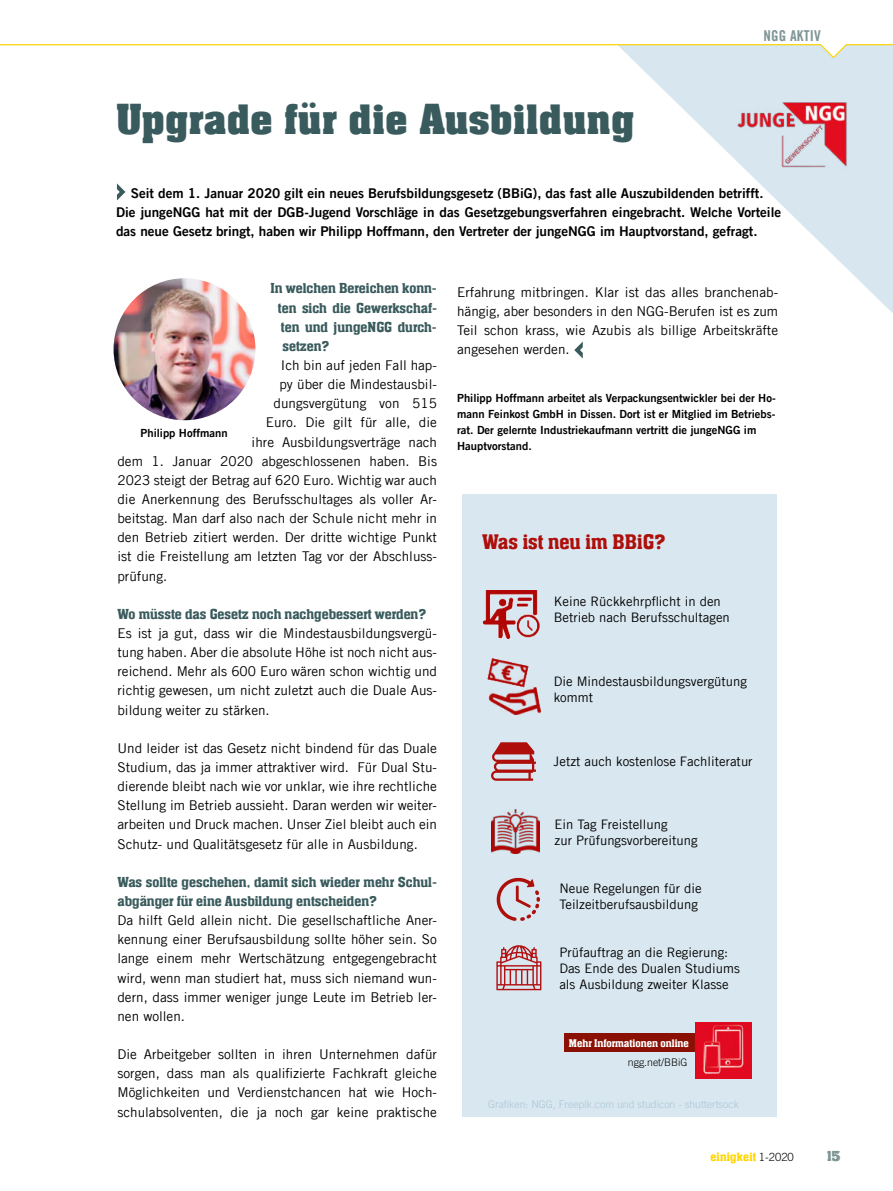
<style>
.page{position:relative;width:893px;height:1191px;background:#fff}
.page>*{position:absolute;margin:0;border:0;box-sizing:border-box;transform-origin:0 0}
.t1{font:700 45px "Neue Aachen Pro";color:#3a5b5d}
.t2{font:500 21.9px "Aachen Pro";color:#ae0f0a}
.t3{font:500 15px/19.2px "Aachen Pro";color:#3a5b5d;text-align:justify}
.t4{font:15px "Myriad Pro";letter-spacing:.03em;color:#7e9594}
.t5{font:15px "Trade Gothic LT Com Bd Cn 20";letter-spacing:.01em;color:#7e9594}
.t6{font:500 15px "Aachen Pro";color:#7e9594}
.t7{font:13.5px/19.2px "Trade Gothic LT Com";color:#000;text-align:justify}
.t8{font:13.5px/19.2px "Trade Gothic LT Com Bd 2";color:#000}
.t9{font:13.05px/15.9px "Trade Gothic LT Com";color:#000}
.t10{font:12.75px "Myriad Pro";letter-spacing:.02em;color:#ffd500}
.t11{font:500 12.75px "Aachen Pro";letter-spacing:.02em;color:#ffd500}
.t12{font:500 11.55px "Aachen Pro";color:#fff}
.t13{font:11.25px/15.9px "Trade Gothic LT Com Bd 2";color:#000}
.t14{font:300 10.5px "Trade Gothic LT Com";color:#abc6d6}
.t15{font:300 10.5px "Trade Gothic LT Com";color:#000}
.s1{font-size:11.25px;color:#000}
.s2{font-family:"Trade Gothic LT Com";font-weight:300;font-size:11.25px;color:#000}
</style>
<div class="page">
<svg style="left:582px;top:59px;width:311px;height:300px"></svg>
<svg style="left:0;top:44px;width:893px;height:15px"></svg>
<img style="left:729px;top:92px;width:142px;height:95px">
<img style="left:114px;top:278px;width:141px;height:142px;border-radius:71px">
<div style="left:462px;top:494px;width:315px;height:622px;background:#d9e7f0"></div>
<img style="left:488px;top:658px;width:53px;height:56px">
<img style="left:484px;top:590px;width:56px;height:48px">
<svg style="left:491px;top:742px;width:45px;height:38px"></svg>
<img style="left:492px;top:809px;width:48px;height:44px">
<svg style="left:496px;top:945px;width:45px;height:45px"></svg>
<svg style="left:497px;top:878px;width:43px;height:43px"></svg>
<svg style="left:117px;top:183px;width:8px;height:17px"></svg>
<svg style="left:574px;top:341px;width:9px;height:17px"></svg>
<div style="left:564px;top:1033px;width:131px;height:19px;background:#891002"></div>
<img style="left:695px;top:1022px;width:57px;height:56px">
<h1 class="t1" style="left:116px;top:94px;width:520px">Upgrade für die Ausbildung</h1>
<p class="t4" style="left:750px;top:27px;width:72px">EDITORIAL</p>
<p class="t5" style="left:763px;top:28px;width:59px">NGG AKTIV</p>
<p class="t8" style="left:116px;top:184px;width:667px;text-indent:15px">Seit dem 1. Januar 2020 gilt ein neues Berufsbildungsgesetz (BBiG), das fast alle Auszubildenden betrifft.<br>Die jungeNGG hat mit der DGB-Jugend Vorschläge in das Gesetzgebungsverfahren eingebracht. Welche Vorteile das neue Gesetz bringt, haben wir Philipp Hoffmann, den Vertreter der jungeNGG im Hauptvorstand, gefragt.</p>
<p class="t3" style="left:278px;top:279px;width:161px;text-indent:-8px">In welchen Bereichen konn&shy;ten sich die Gewerkschaf&shy;ten und jungeNGG durch&shy;setzen?</p>
<p class="t7" style="left:281px;top:357px;width:157px">Ich bin auf jeden Fall hap-</p>
<p class="t7" style="left:279px;top:376px;width:159px">py über die Mindestausbil-</p>
<p class="t7" style="left:273px;top:395px;width:165px">dungsvergütung von 515</p>
<p class="t7" style="left:266px;top:414px;width:172px">Euro. Die gilt für alle, die</p>
<p class="t7" style="left:252px;top:433px;width:187px">ihre Ausbildungsverträge nach</p>
<p class="t7" style="left:117px;top:452px;width:321px">dem 1. Januar 2020 abgeschlossenen haben. Bis</p>
<p class="t7" style="left:117px;top:471px;width:321px">2023 steigt der Betrag auf 620 Euro. Wichtig war auch</p>
<p class="t7" style="left:117px;top:491px;width:321px">die Anerkennung des Berufsschultages als voller Ar-</p>
<p class="t7" style="left:117px;top:510px;width:321px">beitstag. Man darf also nach der Schule nicht mehr in</p>
<p class="t7" style="left:117px;top:529px;width:321px">den Betrieb zitiert werden. Der dritte wichtige Punkt</p>
<p class="t7" style="left:117px;top:548px;width:321px">ist die Freistellung am letzten Tag vor der Abschluss-</p>
<p class="t7" style="left:117px;top:567px;width:51px">prüfung.</p>
<p class="t3" style="left:117px;top:605px;width:310px">Wo müsste das Gesetz noch nachgebessert werden?</p>
<p class="t7" style="left:117px;top:625px;width:321px">Es ist ja gut, dass wir die Mindestausbildungsvergü&shy;tung haben. Aber die absolute Höhe ist noch nicht aus&shy;reichend. Mehr als 600 Euro wären schon wichtig und richtig gewesen, um nicht zuletzt auch die Duale Aus&shy;bildung weiter zu stärken.</p>
<p class="t7" style="left:117px;top:739px;width:321px">Und leider ist das Gesetz nicht bindend für das Duale Studium, das ja immer attraktiver wird. Für Dual Stu&shy;dierende bleibt nach wie vor unklar, wie ihre rechtliche Stellung im Betrieb aussieht. Daran werden wir weiter&shy;arbeiten und Druck machen. Unser Ziel bleibt auch ein Schutz- und Qualitätsgesetz für alle in Ausbildung.</p>
<p class="t3" style="left:117px;top:872px;width:321px">Was sollte geschehen, damit sich wieder mehr Schul&shy;abgänger für eine Ausbildung entscheiden?</p>
<p class="t7" style="left:117px;top:912px;width:321px">Da hilft Geld allein nicht. Die gesellschaftliche Aner&shy;kennung einer Berufsausbildung sollte höher sein. So lange einem mehr Wertschätzung entgegengebracht wird, wenn man studiert hat, muss sich niemand wun&shy;dern, dass immer weniger junge Leute im Betrieb ler&shy;nen wollen.</p>
<p class="t7" style="left:117px;top:1045px;width:321px">Die Arbeitgeber sollten in ihren Unternehmen dafür sorgen, dass man als qualifizierte Fachkraft gleiche Möglichkeiten und Verdienstchancen hat wie Hoch&shy;schulabsolventen, die ja noch gar keine praktische</p>
<p class="t13" style="left:141px;top:426px;width:89px">Philipp Hoffmann</p>
<p class="t7" style="left:457px;top:283px;width:323px">Erfahrung mitbringen. Klar ist das alles branchenab&shy;hängig, aber besonders in den NGG-Berufen ist es zum Teil schon krass, wie Azubis als billige Arbeitskräfte angesehen werden.</p>
<p class="t13" style="left:457px;top:391px;width:320px">Philipp Hoffmann arbeitet als Verpackungsentwickler bei der Ho&shy;mann Feinkost GmbH in Dissen. Dort ist er Mitglied im Betriebs&shy;rat. Der gelernte Industriekaufmann vertritt die jungeNGG im Hauptvorstand.</p>
<h2 class="t2" style="left:482px;top:531px;width:185px">Was ist neu im BBiG?</h2>
<p class="t9" style="left:554px;top:593px;width:178px">Keine Rückkehrpflicht in den<br>Betrieb nach Berufsschultagen</p>
<p class="t9" style="left:554px;top:674px;width:195px">Die Mindestausbildungsvergütung kommt</p>
<p class="t9" style="left:554px;top:754px;width:201px">Jetzt auch kostenlose Fachliteratur</p>
<p class="t9" style="left:555px;top:818px;width:144px">Ein Tag Freistellung<br>zur Prüfungsvorbereitung</p>
<p class="t9" style="left:559px;top:881px;width:144px">Neue Regelungen für die<br>Teilzeitberufsausbildung</p>
<p class="t9" style="left:559px;top:945px;width:182px">Prüfauftrag an die Regierung:<br>Das Ende des Dualen Studiums als Ausbildung zweiter Klasse</p>
<p class="t12" style="left:569px;top:1037px;width:122px">Mehr Informationen online</p>
<p class="t15" style="left:628px;top:1055px;width:61px">ngg.net/BBiG</p>
<p class="t14" style="left:488px;top:1097px;width:252px">Grafiken: NGG, Freepik.com und studicon - shuttertsock</p>
<p class="t6" style="left:827px;top:1149px;width:14px">15</p>
<p class="t10" style="left:714px;top:1152px;width:84px">einigkeit <span class="s1">2-2019</span></p>
<p class="t4" style="left:833px;top:1150px;width:9px">5</p>
<p class="t11" style="left:710px;top:1151px;width:85px">einigkeit <span class="s2">1-2020</span></p>
</div>
